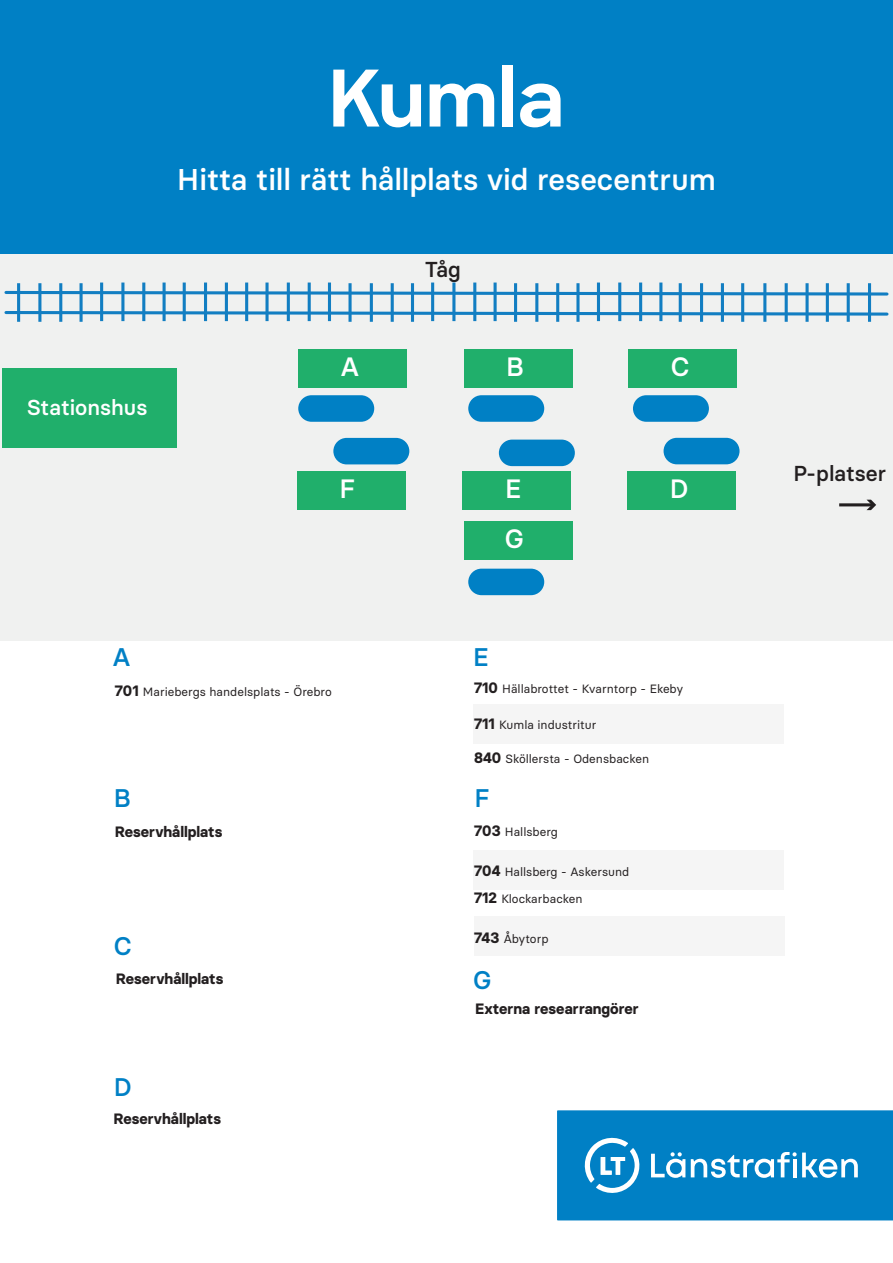
<style>
.page{position:relative;width:893px;height:1263px;background:#fff}
.page>*{position:absolute;margin:0;border:0;box-sizing:border-box;transform-origin:0 0}
.t1{font:700 78px "Sharp Sans";color:#fff}
.t2{font:500 30px "Basier Circle";color:#fff}
.t3{font:500 26.55px "Basier Circle";color:#fff}
.t4{font:500 25.5px "Basier Circle";color:#0080c5}
.t5{font:500 21.6px "Basier Circle";color:#231f20}
.t6{font:500 21.6px "Basier Circle";color:#fff}
.t7{font:700 15px "Basier Circle";color:#231f20}
.t8{font:12px "Basier Circle";color:#231f20}
.s1{font-weight:700;font-size:15px}
</style>
<div class="page">
<div style="left:473px;top:850px;width:310px;height:40px;background:#f5f5f5"></div>
<svg style="left:557px;top:1110px;width:336px;height:110px;background:#1389c9"></svg>
<div style="left:0;top:0;width:893px;height:253px;background:#0080c5"></div>
<div style="left:473px;top:704px;width:310px;height:39px;background:#f5f5f5"></div>
<div style="left:0;top:254px;width:893px;height:387px;background:#f0f1f0"></div>
<div style="left:468px;top:569px;width:76px;height:26px;background:#0080c5;border-radius:13px"></div>
<div style="left:464px;top:349px;width:108px;height:38px;background:#20af6b"></div>
<div style="left:2px;top:368px;width:175px;height:79px;background:#20af6b"></div>
<svg style="left:4px;top:289px;width:885px;height:8px"></svg>
<svg style="left:4px;top:309px;width:885px;height:8px"></svg>
<hr style="left:17px;top:283px;width:3px;height:39px;background:#127ec2">
<hr style="left:38px;top:283px;width:3px;height:39px;background:#127ec2">
<hr style="left:59px;top:283px;width:3px;height:39px;background:#127ec2">
<hr style="left:80px;top:283px;width:3px;height:39px;background:#127ec2">
<hr style="left:100px;top:283px;width:3px;height:38px;background:#127ec2">
<hr style="left:121px;top:283px;width:3px;height:38px;background:#127ec2">
<hr style="left:142px;top:283px;width:3px;height:38px;background:#127ec2">
<hr style="left:163px;top:283px;width:3px;height:38px;background:#127ec2">
<hr style="left:183px;top:283px;width:3px;height:38px;background:#127ec2">
<hr style="left:204px;top:283px;width:3px;height:38px;background:#127ec2">
<hr style="left:225px;top:283px;width:3px;height:38px;background:#127ec2">
<hr style="left:245px;top:283px;width:3px;height:38px;background:#127ec2">
<svg style="left:265px;top:283px;width:4px;height:38px"></svg>
<hr style="left:287px;top:283px;width:3px;height:38px;background:#127ec2">
<hr style="left:308px;top:283px;width:3px;height:38px;background:#127ec2">
<hr style="left:328px;top:283px;width:3px;height:38px;background:#127ec2">
<svg style="left:348px;top:283px;width:4px;height:39px"></svg>
<hr style="left:370px;top:283px;width:3px;height:39px;background:#127ec2">
<hr style="left:391px;top:283px;width:3px;height:39px;background:#127ec2">
<hr style="left:411px;top:283px;width:3px;height:39px;background:#127ec2">
<hr style="left:431px;top:283px;width:3px;height:38px;background:#127ec2">
<hr style="left:452px;top:283px;width:3px;height:38px;background:#127ec2">
<hr style="left:473px;top:283px;width:3px;height:38px;background:#127ec2">
<hr style="left:494px;top:283px;width:3px;height:38px;background:#127ec2">
<hr style="left:514px;top:283px;width:3px;height:39px;background:#127ec2">
<hr style="left:535px;top:283px;width:3px;height:39px;background:#127ec2">
<hr style="left:556px;top:283px;width:3px;height:39px;background:#127ec2">
<svg style="left:576px;top:283px;width:4px;height:39px"></svg>
<hr style="left:597px;top:283px;width:3px;height:38px;background:#127ec2">
<hr style="left:618px;top:283px;width:3px;height:38px;background:#127ec2">
<hr style="left:639px;top:283px;width:3px;height:38px;background:#127ec2">
<hr style="left:659px;top:283px;width:3px;height:38px;background:#127ec2">
<hr style="left:679px;top:283px;width:3px;height:39px;background:#127ec2">
<hr style="left:700px;top:283px;width:3px;height:39px;background:#127ec2">
<hr style="left:721px;top:283px;width:3px;height:39px;background:#127ec2">
<hr style="left:741px;top:283px;width:3px;height:39px;background:#127ec2">
<hr style="left:763px;top:283px;width:3px;height:39px;background:#127ec2">
<hr style="left:785px;top:283px;width:3px;height:39px;background:#127ec2">
<svg style="left:805px;top:283px;width:4px;height:39px"></svg>
<hr style="left:826px;top:283px;width:3px;height:39px;background:#127ec2">
<hr style="left:847px;top:283px;width:3px;height:39px;background:#127ec2">
<hr style="left:868px;top:283px;width:3px;height:39px;background:#127ec2">
<div style="left:298px;top:349px;width:109px;height:38px;background:#20af6b"></div>
<div style="left:298px;top:395px;width:76px;height:27px;background:#0080c5;border-radius:13px"></div>
<div style="left:628px;top:349px;width:109px;height:38px;background:#20af6b"></div>
<div style="left:627px;top:471px;width:109px;height:39px;background:#20af6b"></div>
<div style="left:463px;top:471px;width:108px;height:39px;background:#20af6b"></div>
<div style="left:297px;top:471px;width:109px;height:39px;background:#20af6b"></div>
<div style="left:464px;top:521px;width:108px;height:39px;background:#20af6b"></div>
<div style="left:468px;top:395px;width:76px;height:27px;background:#0080c5;border-radius:13px"></div>
<div style="left:633px;top:395px;width:76px;height:27px;background:#0080c5;border-radius:13px"></div>
<div style="left:664px;top:438px;width:75px;height:26px;background:#0080c5;border-radius:13px"></div>
<div style="left:499px;top:440px;width:76px;height:26px;background:#0080c5;border-radius:13px"></div>
<div style="left:333px;top:438px;width:76px;height:26px;background:#0080c5;border-radius:13px"></div>
<hr style="left:839px;top:503px;width:34px;height:3px;background:#231f20">
<svg style="left:866px;top:500px;width:10px;height:10px"></svg>
<div style="left:474px;top:917px;width:310px;height:39px;background:#f5f5f5"></div>
<p class="t1" style="left:328px;top:40px;width:238px">Kumla</p>
<p class="t2" style="left:177px;top:161px;width:540px">Hitta till rätt hållplats vid resecentrum</p>
<p class="t6" style="left:27px;top:394px;width:122px">Stationshus</p>
<p class="t3" style="left:341px;top:350px;width:20px">A</p>
<p class="t5" style="left:425px;top:256px;width:37px">Tåg</p>
<p class="t3" style="left:506px;top:350px;width:19px">B</p>
<p class="t3" style="left:671px;top:350px;width:20px">C</p>
<p class="t3" style="left:340px;top:472px;width:18px">F</p>
<p class="t3" style="left:505px;top:472px;width:18px">E</p>
<p class="t3" style="left:670px;top:472px;width:20px">D</p>
<p class="t3" style="left:505px;top:522px;width:21px">G</p>
<p class="t4" style="left:113px;top:641px;width:19px">A</p>
<p class="t8" style="left:115px;top:684px;width:218px"><span class="s1">701</span> Mariebergs handelsplats - Örebro</p>
<p class="t4" style="left:114px;top:782px;width:18px">B</p>
<p class="t7" style="left:115px;top:822px;width:109px">Reservhållplats</p>
<p class="t4" style="left:114px;top:930px;width:20px">C</p>
<p class="t7" style="left:116px;top:969px;width:109px">Reservhållplats</p>
<p class="t4" style="left:114px;top:1071px;width:19px">D</p>
<p class="t7" style="left:113px;top:1110px;width:109px">Reservhållplats</p>
<p class="t4" style="left:473px;top:641px;width:17px">E</p>
<p class="t8" style="left:474px;top:681px;width:210px"><span class="s1">710</span> Hällabrottet - Kvarntorp - Ekeby</p>
<p class="t8" style="left:474px;top:718px;width:124px"><span class="s1">711</span> Kumla industritur</p>
<p class="t8" style="left:474px;top:752px;width:176px"><span class="s1">840</span> Sköllersta - Odensbacken</p>
<p class="t4" style="left:474px;top:782px;width:17px">F</p>
<p class="t8" style="left:474px;top:824px;width:85px"><span class="s1">703</span> Hallsberg</p>
<p class="t8" style="left:474px;top:864px;width:157px"><span class="s1">704</span> Hallsberg - Askersund</p>
<p class="t8" style="left:474px;top:891px;width:110px"><span class="s1">712</span> Klockarbacken</p>
<p class="t8" style="left:474px;top:931px;width:76px"><span class="s1">743</span> Åbytorp</p>
<p class="t4" style="left:473px;top:964px;width:20px">G</p>
<p class="t7" style="left:475px;top:999px;width:165px">Externa researrangörer</p>
<p class="t5" style="left:793px;top:460px;width:94px">P-platser</p>
</div>
